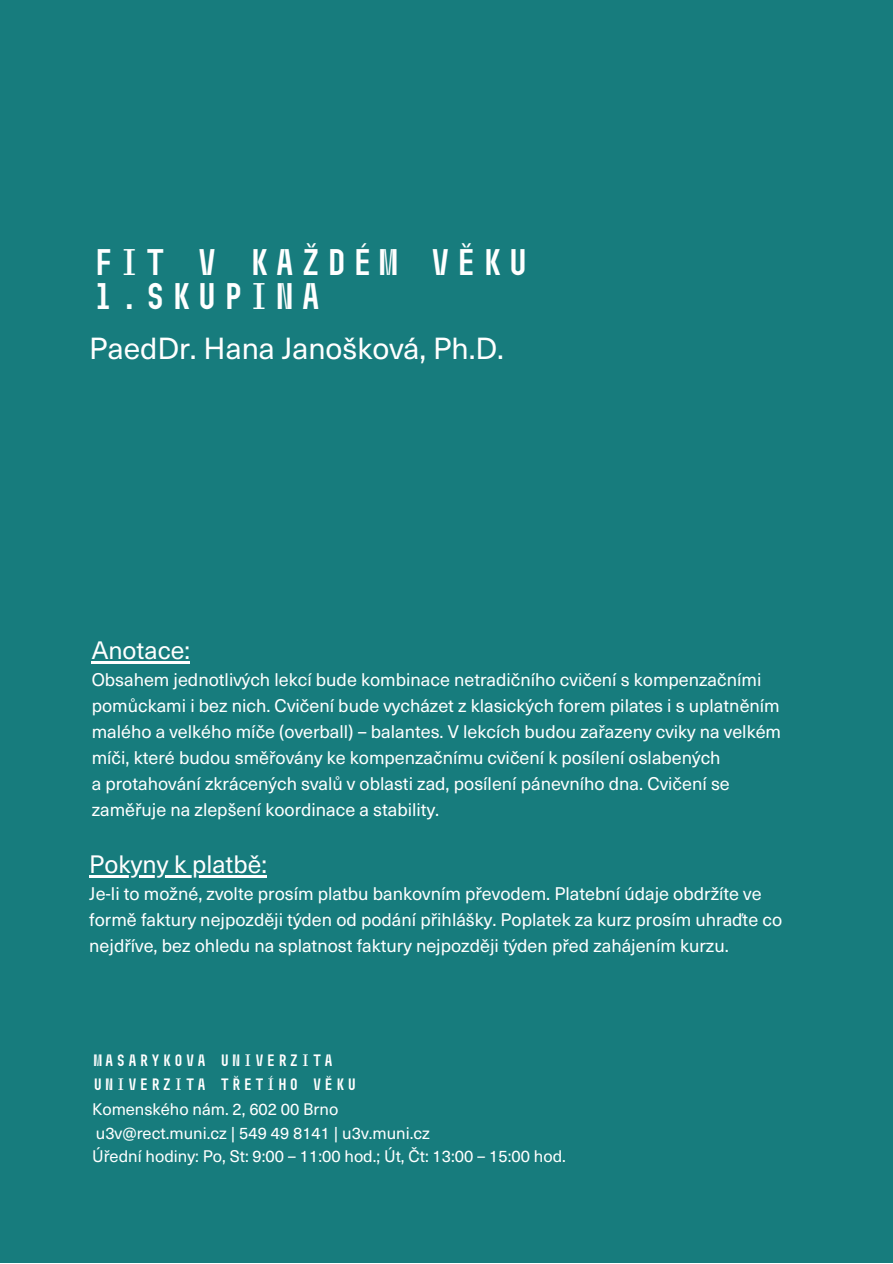
<style>
.page{position:relative;width:893px;height:1264px;background:#fff}
.page>*{position:absolute;margin:0;border:0;box-sizing:border-box;transform-origin:0 0}
.t1{font:700 37.05px/34.8px "Muni";color:#fff}
.t2{font:30px "Neue Haas Unica Pro";color:#fff}
.t3{font:24.75px "Neue Haas Unica Pro";color:#fff}
.t4{font:18px/25.8px "Neue Haas Unica Pro";color:#fff}
.t5{font:16.5px/23.5px "Neue Haas Unica Pro";color:#fff}
.t6{font:700 16.5px/23.5px "Muni";color:#fff}
</style>
<div class="page">
<div style="left:0;top:0;width:892px;height:1262px;background:#177c7d"></div>
<hr style="left:92px;top:661px;width:98px;height:2px;background:#fff">
<hr style="left:89px;top:875px;width:178px;height:2px;background:#fff">
<h1 class="t1" style="left:90px;top:244px;width:442px">FIT V KAŽDÉM VĚKU<br>1.SKUPINA</h1>
<h2 class="t2" style="left:89px;top:324px;width:416px">PaedDr. Hana Janošková, Ph.D.</h2>
<h3 class="t3" style="left:92px;top:630px;width:100px">Anotace:</h3>
<p class="t4" style="left:92px;top:666px;width:690px">Obsahem jednotlivých lekcí bude kombinace netradičního cvičení s kompenzačními pomůckami i bez nich. Cvičení bude vycházet z klasických forem pilates i s uplatněním malého a velkého míče (overball) – balantes. V lekcích budou zařazeny cviky na velkém míči, které budou směřovány ke kompenzačnímu cvičení k posílení oslabených<br>a protahování zkrácených svalů v oblasti zad, posílení pánevního dna. Cvičení se zaměřuje na zlepšení koordinace a stability.</p>
<h3 class="t3" style="left:89px;top:844px;width:179px">Pokyny k platbě:</h3>
<p class="t4" style="left:89px;top:879px;width:694px">Je-li to možné, zvolte prosím platbu bankovním převodem. Platební údaje obdržíte ve formě faktury nejpozději týden od podání přihlášky. Poplatek za kurz prosím uhraďte co nejdříve, bez ohledu na splatnost faktury nejpozději týden před zahájením kurzu.</p>
<p class="t6" style="left:92px;top:1048px;width:267px">MASARYKOVA UNIVERZITA<br>UNIVERZITA TŘETÍHO VĚKU</p>
<p class="t5" style="left:92px;top:1096px;width:475px">Komenského nám. 2, 602 00 Brno<br>u3v@rect.muni.cz | 549 49 8141 | u3v.muni.cz<br>Úřední hodiny: Po, St: 9:00 – 11:00 hod.; Út, Čt: 13:00 – 15:00 hod.</p>
</div>
